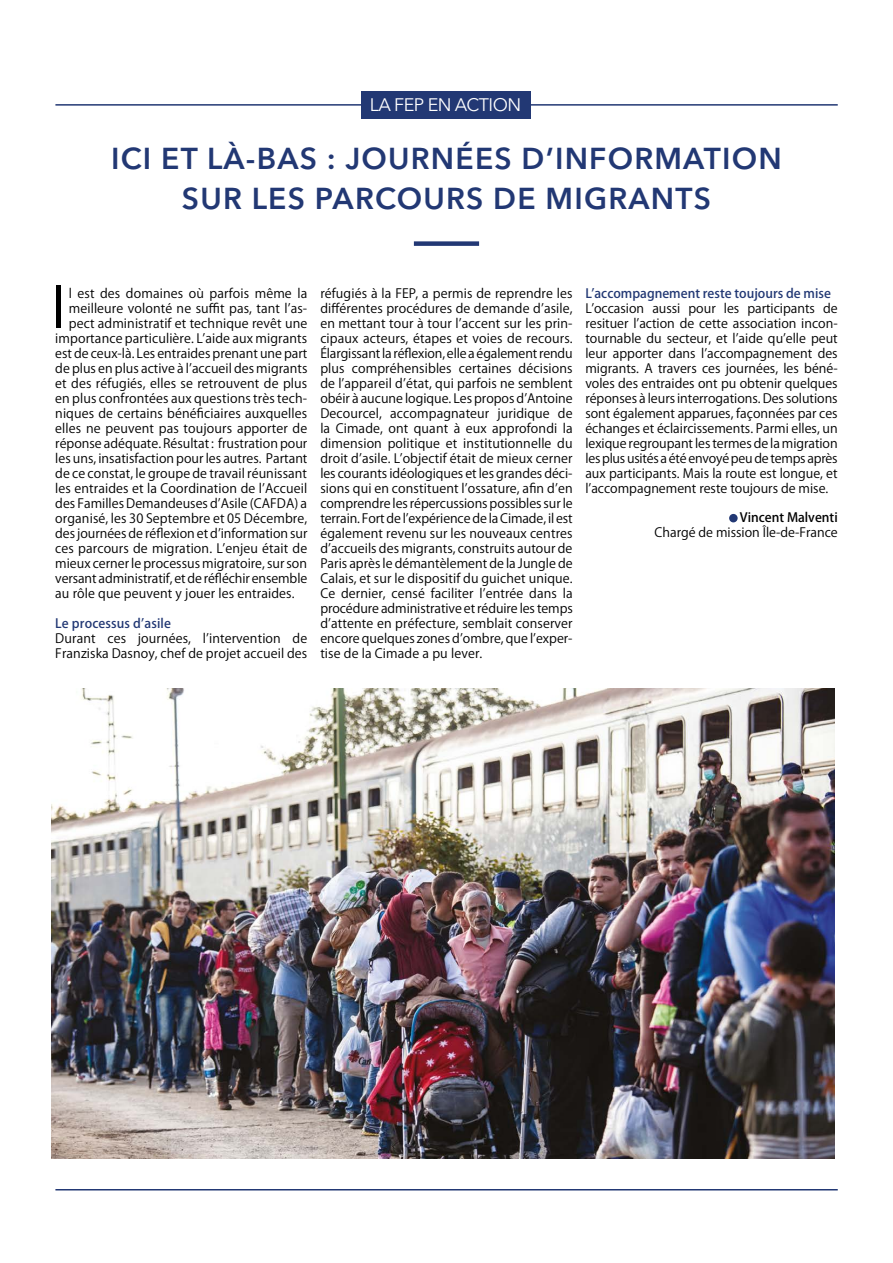
<style>
.page{position:relative;width:893px;height:1263px;background:#fff}
.page>*{position:absolute;margin:0;border:0;box-sizing:border-box;transform-origin:0 0}
.t1{font:55.5px "Koz Go Pro";color:#000}
.t2{font:600 30px/40.5px "Avenir Next LT Pro";letter-spacing:.04em;color:#223874;text-align:center}
.t3{font:18px "Avenir Next LT Pro";letter-spacing:-.03em;color:#fff}
.t4{font:12.75px/15px "Koz Go Pro";letter-spacing:.01em;color:#000;text-align:justify}
.t5{font:500 12.75px "Koz Go Pro";color:#223874}
.t6{font:500 12.75px "Koz Go Pro";color:#000}
</style>
<div class="page">
<hr style="left:55px;top:104px;width:783px;height:2px;background:#223874">
<hr style="left:55px;top:1189px;width:783px;height:1px;background:#223874">
<div style="left:361px;top:91px;width:170px;height:28px;background:#223874"></div>
<div style="left:414px;top:241px;width:65px;height:5px;background:#223874"></div>
<img style="left:52px;top:689px;width:782px;height:469px">
<div style="left:729px;top:514px;width:9px;height:8px;background:#223874;border-radius:50%"></div>
<h3 class="t3" style="left:370px;top:94px;width:153px">LA FEP EN ACTION</h3>
<h2 class="t2" style="left:111px;top:138px;width:672px">ICI ET LÀ-BAS : JOURNÉES D’INFORMATION<br>SUR LES PARCOURS DE MIGRANTS</h2>
<h1 class="t1" style="left:52px;top:271px;width:16px">I</h1>
<p class="t4" style="left:320px;top:286px;width:254px">réfugiés à la FEP, a permis de reprendre les différentes procédures de demande d’asile, en mettant tour à tour l’accent sur les prin&shy;cipaux acteurs, étapes et voies de recours.<br>Élargissant la réflexion, elle a également rendu plus compréhensibles certaines décisions de l’appareil d’état, qui parfois ne semblent obéir à aucune logique. Les propos d’Antoine Decourcel, accompagnateur juridique de la Cimade, ont quant à eux approfondi la dimension politique et institutionnelle du droit d’asile. L’objectif était de mieux cerner les courants idéologiques et les grandes déci&shy;sions qui en constituent l’ossature, afin d’en comprendre les répercussions possibles sur le terrain. Fort de l’expérience de la Cimade, il est également revenu sur les nouveaux centres d’accueils des migrants, construits autour de Paris après le démantèlement de la Jungle de Calais, et sur le dispositif du guichet unique.<br>Ce dernier, censé faciliter l’entrée dans la procédure administrative et réduire les temps d’attente en préfecture, semblait conserver encore quelques zones d’ombre, que l’exper&shy;tise de la Cimade a pu lever.</p>
<p class="t5" style="left:585px;top:285px;width:247px">L’accompagnement reste toujours de mise</p>
<p class="t4" style="left:69px;top:286px;width:240px">l est des domaines où parfois même la</p>
<p class="t4" style="left:69px;top:301px;width:240px">meilleure volonté ne suffit pas, tant l’as-</p>
<p class="t4" style="left:69px;top:316px;width:240px">pect administratif et technique revêt une</p>
<p class="t4" style="left:55px;top:331px;width:254px">importance particulière. L’aide aux migrants</p>
<p class="t4" style="left:55px;top:346px;width:254px">est de ceux-là. Les entraides prenant une part</p>
<p class="t4" style="left:55px;top:361px;width:254px">de plus en plus active à l’accueil des migrants</p>
<p class="t4" style="left:55px;top:376px;width:254px">et des réfugiés, elles se retrouvent de plus</p>
<p class="t4" style="left:55px;top:391px;width:254px">en plus confrontées aux questions très tech-</p>
<p class="t4" style="left:55px;top:406px;width:254px">niques de certains bénéficiaires auxquelles</p>
<p class="t4" style="left:55px;top:421px;width:254px">elles ne peuvent pas toujours apporter de</p>
<p class="t4" style="left:55px;top:436px;width:254px">réponse adéquate. Résultat : frustration pour</p>
<p class="t4" style="left:55px;top:451px;width:254px">les uns, insatisfaction pour les autres. Partant</p>
<p class="t4" style="left:55px;top:466px;width:253px">de ce constat, le groupe de travail réunissant</p>
<p class="t4" style="left:55px;top:481px;width:254px">les entraides et la Coordination de l’Accueil</p>
<p class="t4" style="left:55px;top:496px;width:253px">des Familles Demandeuses d’Asile (CAFDA) a</p>
<p class="t4" style="left:55px;top:511px;width:254px">organisé, les 30 Septembre et 05 Décembre,</p>
<p class="t4" style="left:55px;top:526px;width:254px">des journées de réflexion et d’information sur</p>
<p class="t4" style="left:55px;top:541px;width:254px">ces parcours de migration. L’enjeu était de</p>
<p class="t4" style="left:55px;top:556px;width:253px">mieux cerner le processus migratoire, sur son</p>
<p class="t4" style="left:55px;top:571px;width:253px">versant administratif, et de réfléchir ensemble</p>
<p class="t4" style="left:55px;top:586px;width:241px">au rôle que peuvent y jouer les entraides.</p>
<p class="t5" style="left:55px;top:615px;width:117px">Le processus d’asile</p>
<p class="t4" style="left:55px;top:631px;width:254px">Durant ces journées, l’intervention de<br>Franziska Dasnoy, chef de projet accueil des</p>
<p class="t4" style="left:585px;top:301px;width:254px">L’occasion aussi pour les participants de resituer l’action de cette association incon&shy;tournable du secteur, et l’aide qu’elle peut leur apporter dans l’accompagnement des migrants. A travers ces journées, les béné&shy;voles des entraides ont pu obtenir quelques réponses à leurs interrogations. Des solutions sont également apparues, façonnées par ces échanges et éclaircissements. Parmi elles, un lexique regroupant les termes de la migration les plus usités a été envoyé peu de temps après aux participants. Mais la route est longue, et l’accompagnement reste toujours de mise.</p>
<p class="t6" style="left:740px;top:510px;width:99px">Vincent Malventi</p>
<p class="t4" style="left:654px;top:526px;width:185px">Chargé de mission Île-de-France</p>
</div>
